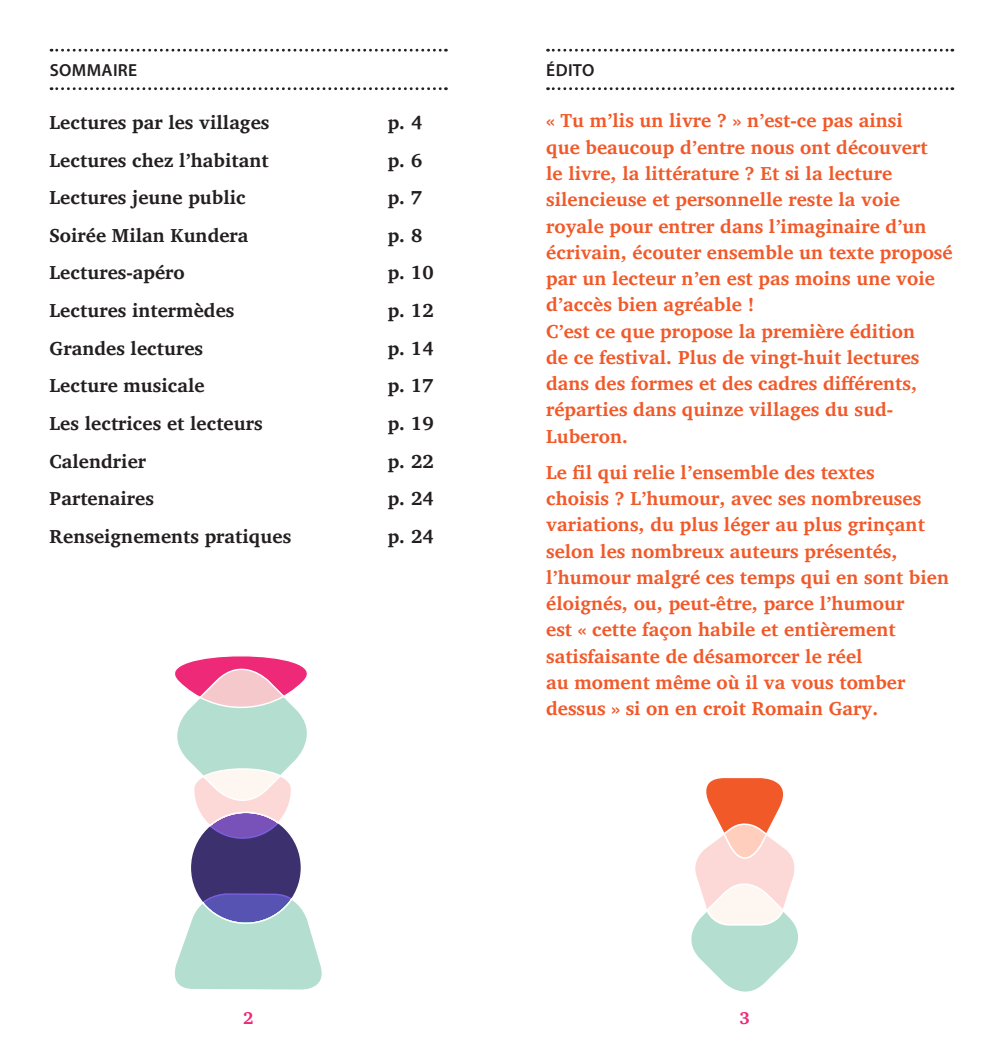
<style>
.page{position:relative;width:993px;height:1042px;background:#fff}
.page>*{position:absolute;margin:0;border:0;box-sizing:border-box;transform-origin:0 0}
.t1{font:700 19.25px/26.2px "Charis SIL";color:#f15929}
.t2{font:700 19.25px "Charis SIL";color:#231f20}
.t3{font:600 17.5px "Myriad Pro";letter-spacing:.02em;color:#231f20}
.t4{font:700 17.5px "Charis SIL";color:#ee2977}
</style>
<div class="page">
<svg style="left:51px;top:49px;width:395px;height:3px"></svg>
<svg style="left:51px;top:87px;width:395px;height:3px"></svg>
<svg style="left:547px;top:49px;width:405px;height:3px"></svg>
<svg style="left:547px;top:87px;width:405px;height:3px"></svg>
<div style="left:190px;top:812px;width:111px;height:111px;background:#3d306e;border-radius:50%"></div>
<svg style="left:175px;top:656px;width:132px;height:183px"></svg>
<svg style="left:174px;top:892px;width:148px;height:98px"></svg>
<svg style="left:691px;top:778px;width:107px;height:214px"></svg>
<p class="t3" style="left:50px;top:61px;width:89px">SOMMAIRE</p>
<p class="t2" style="left:50px;top:111px;width:221px">Lectures par les villages</p>
<p class="t2" style="left:387px;top:111px;width:36px">p. 4</p>
<p class="t2" style="left:50px;top:149px;width:220px">Lectures chez l’habitant</p>
<p class="t2" style="left:387px;top:149px;width:36px">p. 6</p>
<p class="t2" style="left:50px;top:186px;width:198px">Lectures jeune public</p>
<p class="t2" style="left:387px;top:186px;width:36px">p. 7</p>
<p class="t2" style="left:50px;top:224px;width:200px">Soirée Milan Kundera</p>
<p class="t2" style="left:387px;top:224px;width:36px">p. 8</p>
<p class="t2" style="left:50px;top:262px;width:137px">Lectures-apéro</p>
<p class="t2" style="left:387px;top:262px;width:47px">p. 10</p>
<p class="t2" style="left:50px;top:299px;width:186px">Lectures intermèdes</p>
<p class="t2" style="left:387px;top:299px;width:47px">p. 12</p>
<p class="t2" style="left:50px;top:337px;width:155px">Grandes lectures</p>
<p class="t2" style="left:387px;top:337px;width:47px">p. 14</p>
<p class="t2" style="left:50px;top:374px;width:157px">Lecture musicale</p>
<p class="t2" style="left:387px;top:374px;width:47px">p. 17</p>
<p class="t2" style="left:50px;top:412px;width:214px">Les lectrices et lecteurs</p>
<p class="t2" style="left:387px;top:412px;width:47px">p. 19</p>
<p class="t2" style="left:50px;top:450px;width:98px">Calendrier</p>
<p class="t2" style="left:387px;top:450px;width:47px">p. 22</p>
<p class="t2" style="left:50px;top:487px;width:106px">Partenaires</p>
<p class="t2" style="left:387px;top:487px;width:47px">p. 24</p>
<p class="t2" style="left:50px;top:525px;width:243px">Renseignements pratiques</p>
<p class="t2" style="left:387px;top:525px;width:47px">p. 24</p>
<p class="t3" style="left:546px;top:61px;width:50px">ÉDITO</p>
<p class="t1" style="left:546px;top:108px;width:408px">« Tu m’lis un livre ? » n’est-ce pas ainsi<br>que beaucoup d’entre nous ont découvert<br>le livre, la littérature ? Et si la lecture silencieuse et personnelle reste la voie royale pour entrer dans l’imaginaire d’un écrivain, écouter ensemble un texte proposé par un lecteur n’en est pas moins une voie d’accès bien agréable !<br>C’est ce que propose la première édition<br>de ce festival. Plus de vingt-huit lectures dans des formes et des cadres différents, réparties dans quinze villages du sud-Luberon.</p>
<p class="t1" style="left:546px;top:459px;width:404px">Le fil qui relie l’ensemble des textes<br>choisis ? L’humour, avec ses nombreuses variations, du plus léger au plus grinçant selon les nombreux auteurs présentés, l’humour malgré ces temps qui en sont bien éloignés, ou, peut-être, parce l’humour<br>est « cette façon habile et entièrement satisfaisante de désamorcer le réel<br>au moment même où il va vous tomber dessus » si on en croit Romain Gary.</p>
<p class="t4" style="left:243px;top:1008px;width:12px">2</p>
<p class="t4" style="left:739px;top:1008px;width:12px">3</p>
</div>
